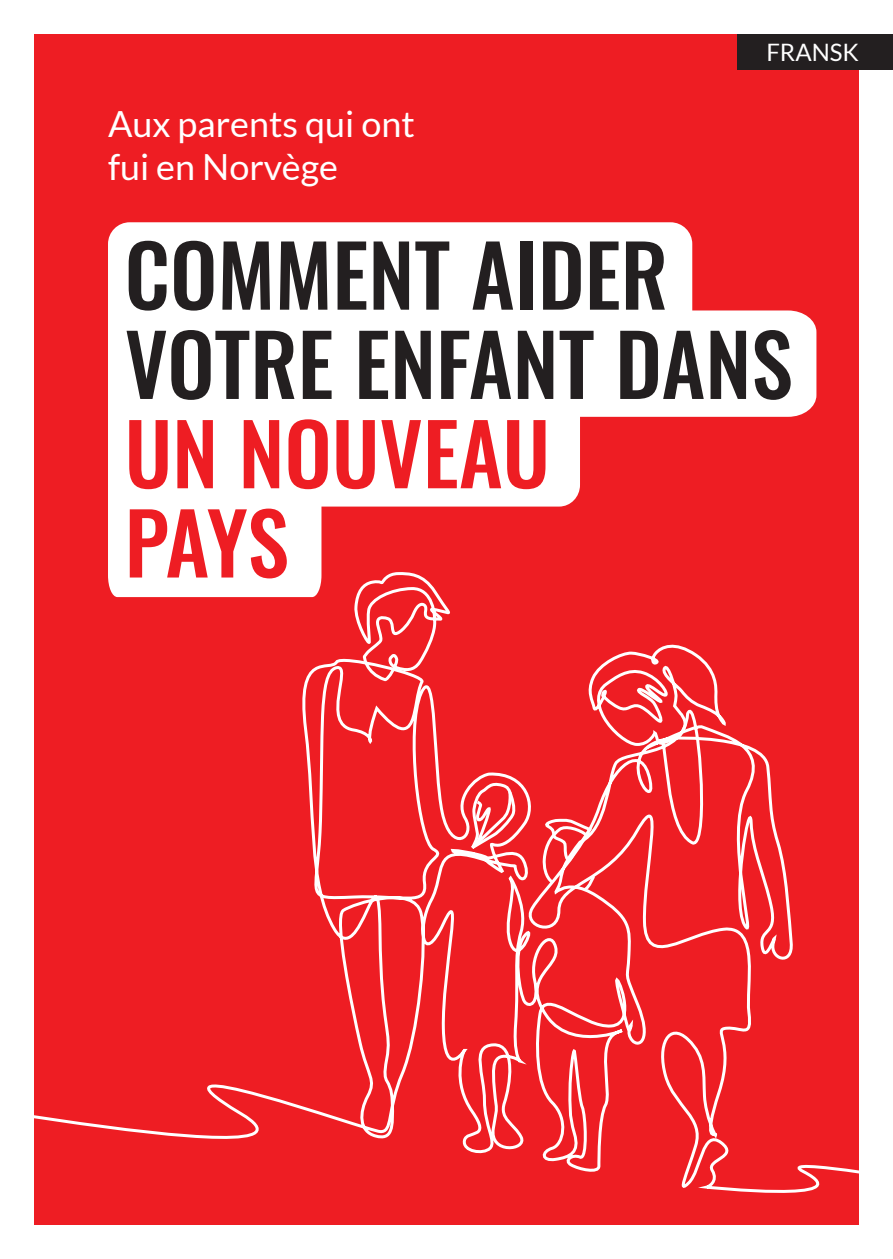
<style>
.page{position:relative;width:893px;height:1259px;background:#fff}
.page>*{position:absolute;margin:0;border:0;box-sizing:border-box;transform-origin:0 0}
.t1{font:500 84px/89.4px "Oswald";color:#231f20}
.t2{font:500 84px/89.1px "Oswald";color:#ee1d23}
.t3{font:36px/43.2px "Lato";color:#fff}
.t4{font:24px "Lato";color:#fff}
</style>
<div class="page">
<div style="left:34px;top:34px;width:825px;height:1191px;background:#ee1d23"></div>
<div style="left:108px;top:222px;width:584px;height:139px;background:#fff;border-radius:22px"></div>
<svg style="left:108px;top:310px;width:708px;height:107px"></svg>
<div style="left:108px;top:377px;width:472px;height:129px;background:#fff;border-radius:21px"></div>
<div style="left:108px;top:489px;width:213px;height:108px;background:#fff"></div>
<div style="left:737px;top:34px;width:156px;height:36px;background:#231f20"></div>
<svg style="left:34px;top:658px;width:825px;height:535px"></svg>
<svg style="left:354px;top:572px;width:96px;height:112px"></svg>
<svg style="left:587px;top:644px;width:141px;height:104px"></svg>
<svg style="left:469px;top:781px;width:47px;height:69px"></svg>
<svg style="left:543px;top:815px;width:54px;height:78px"></svg>
<p class="t3" style="left:108px;top:103px;width:308px">Aux parents qui ont fui en Norvège</p>
<p class="t4" style="left:766px;top:40px;width:94px">FRANSK</p>
<h1 class="t1" style="left:125px;top:238px;width:670px">COMMENT AIDER<br>VOTRE ENFANT DANS</h1>
<h1 class="t2" style="left:125px;top:417px;width:427px">UN NOUVEAU<br>PAYS</h1>
</div>
